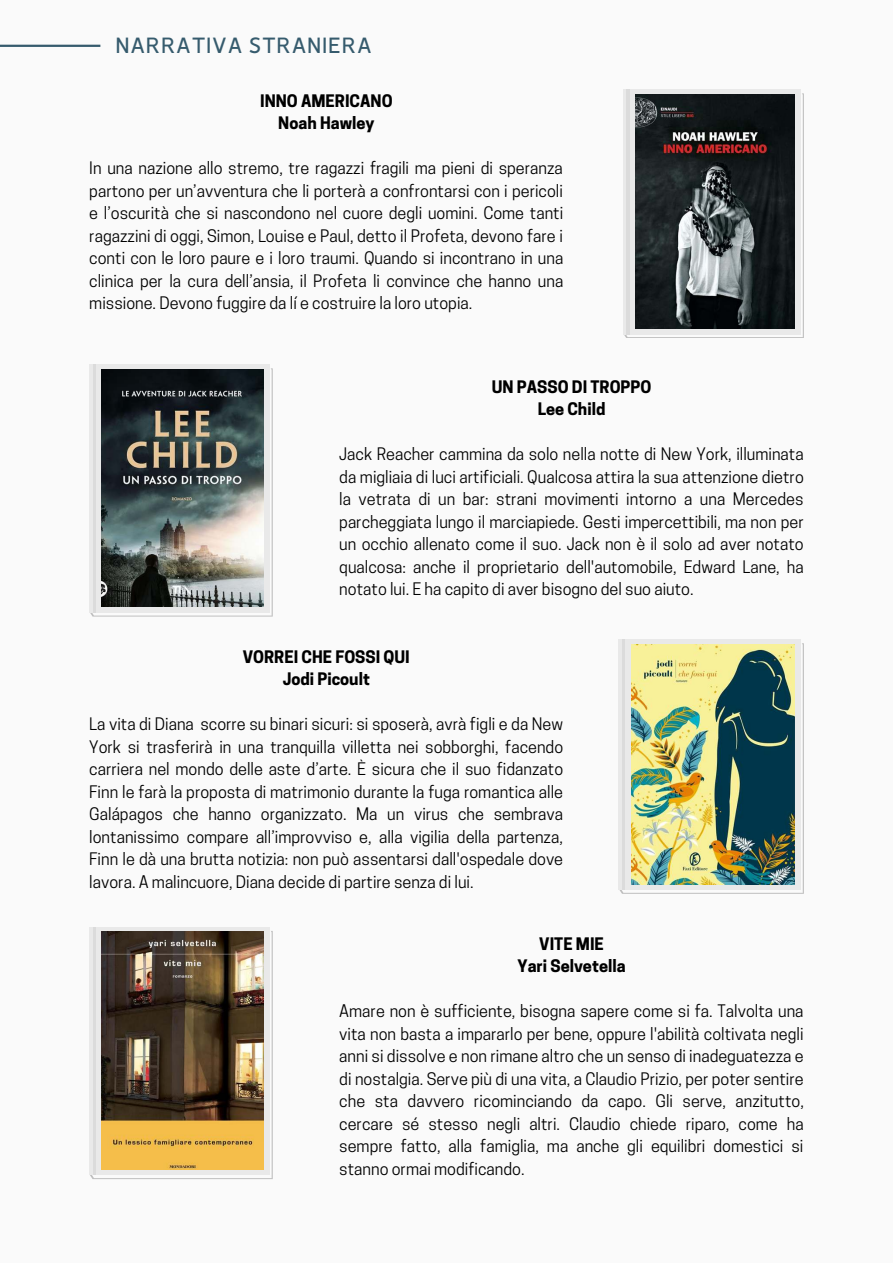
<style>
.page{position:relative;width:893px;height:1263px;background:#fafafa}
.page>*{position:absolute;margin:0;border:0;box-sizing:border-box;transform-origin:0 0}
.t1{font:27.9px "RTL Sondos Regular";color:#365b6d}
.t2{font:16.2px/22.5px "Cooper Hewitt";color:#000;text-align:justify}
.t3{font:700 16.2px/22.5px "Cooper Hewitt";color:#000;text-align:center}
</style>
<div class="page">
<hr style="left:0;top:45px;width:100px;height:2px;background:#365b6d">
<svg style="left:623px;top:91px;width:181px;height:247px"></svg>
<div style="left:623px;top:89px;width:177px;height:245px;background:#e9e9e9"></div>
<img style="left:635px;top:94px;width:160px;height:235px">
<hr style="left:627px;top:89px;width:2px;height:245px;background:#dbdbdb">
<svg style="left:91px;top:366px;width:181px;height:249px"></svg>
<div style="left:89px;top:364px;width:180px;height:248px;background:#e9e9e9"></div>
<img style="left:101px;top:369px;width:163px;height:238px">
<hr style="left:93px;top:364px;width:2px;height:248px;background:#dbdbdb">
<svg style="left:620px;top:641px;width:182px;height:252px"></svg>
<div style="left:619px;top:639px;width:181px;height:251px;background:#e9e9e9"></div>
<img style="left:631px;top:644px;width:163px;height:240px">
<hr style="left:622px;top:639px;width:3px;height:251px;background:#dbdbdb">
<svg style="left:91px;top:928px;width:181px;height:250px"></svg>
<div style="left:89px;top:927px;width:180px;height:248px;background:#e9e9e9"></div>
<img style="left:101px;top:932px;width:163px;height:238px">
<hr style="left:93px;top:927px;width:2px;height:248px;background:#dbdbdb">
<h1 class="t1" style="left:115px;top:31px;width:258px">NARRATIVA STRANIERA</h1>
<p class="t3" style="left:260px;top:90px;width:134px">INNO AMERICANO<br>Noah Hawley</p>
<p class="t2" style="left:89px;top:157px;width:475px">In una nazione allo stremo, tre ragazzi fragili ma pieni di speranza partono per un’avventura che li porterà a confrontarsi con i pericoli e l’oscurità che si nascondono nel cuore degli uomini. Come tanti ragazzini di oggi, Simon, Louise e Paul, detto il Profeta, devono fare i conti con le loro paure e i loro traumi. Quando si incontrano in una clinica per la cura dell’ansia, il Profeta li convince che hanno una missione. Devono fuggire da lí e costruire la loro utopia.</p>
<p class="t3" style="left:492px;top:375px;width:161px">UN PASSO DI TROPPO<br>Lee Child</p>
<p class="t2" style="left:339px;top:443px;width:466px">Jack Reacher cammina da solo nella notte di New York, illuminata da migliaia di luci artificiali. Qualcosa attira la sua attenzione dietro la vetrata di un bar: strani movimenti intorno a una Mercedes parcheggiata lungo il marciapiede. Gesti impercettibili, ma non per un occhio allenato come il suo. Jack non è il solo ad aver notato qualcosa: anche il proprietario dell'automobile, Edward Lane, ha notato lui. E ha capito di aver bisogno del suo aiuto.</p>
<p class="t3" style="left:243px;top:645px;width:169px">VORREI CHE FOSSI QUI<br>Jodi Picoult</p>
<p class="t2" style="left:89px;top:713px;width:475px">La vita di Diana scorre su binari sicuri: si sposerà, avrà figli e da New York si trasferirà in una tranquilla villetta nei sobborghi, facendo carriera nel mondo delle aste d’arte. È sicura che il suo fidanzato Finn le farà la proposta di matrimonio durante la fuga romantica alle Galápagos che hanno organizzato. Ma un virus che sembrava lontanissimo compare all’improvviso e, alla vigilia della partenza, Finn le dà una brutta notizia: non può assentarsi dall'ospedale dove lavora. A malincuore, Diana decide di partire senza di lui.</p>
<p class="t3" style="left:517px;top:933px;width:109px">VITE MIE<br>Yari Selvetella</p>
<p class="t2" style="left:339px;top:1000px;width:466px">Amare non è sufficiente, bisogna sapere come si fa. Talvolta una vita non basta a impararlo per bene, oppure l'abilità coltivata negli anni si dissolve e non rimane altro che un senso di inadeguatezza e di nostalgia. Serve più di una vita, a Claudio Prizio, per poter sentire che sta davvero ricominciando da capo. Gli serve, anzitutto, cercare sé stesso negli altri. Claudio chiede riparo, come ha sempre fatto, alla famiglia, ma anche gli equilibri domestici si stanno ormai modificando.</p>
</div>
